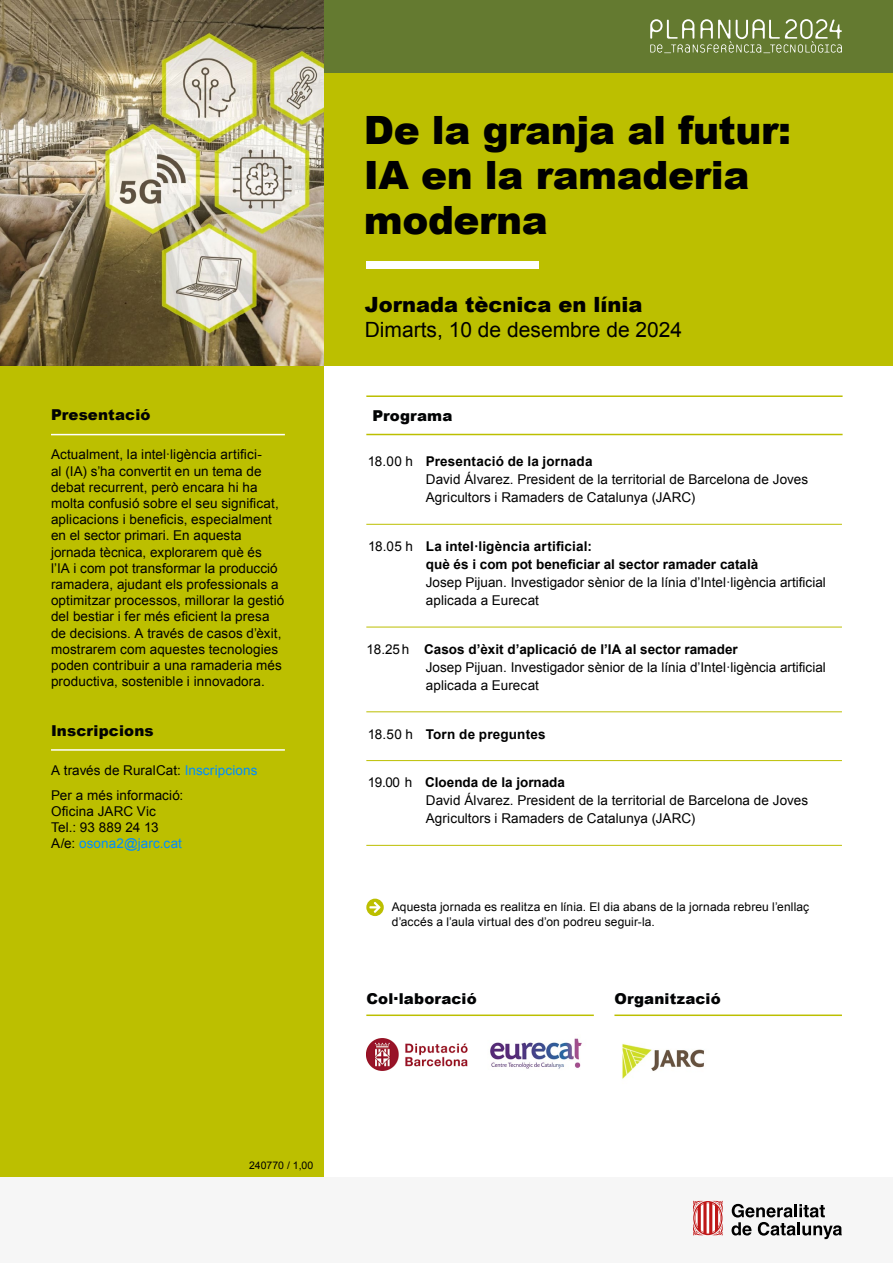
<style>
.page{position:relative;width:893px;height:1263px;background:#fff}
.page>*{position:absolute;margin:0;border:0;box-sizing:border-box;transform-origin:0 0}
.t1{font:900 39px/45px "Arial";letter-spacing:-.01em;color:#000}
.t2{font:21px/25.5px "Arial";color:#000}
.t3{font:900 15px "Arial";letter-spacing:.01em;color:#020304}
.t4{font:13.5px/16.2px "Arial";letter-spacing:.005em;color:#000}
.t5{font:700 13.5px "Arial";letter-spacing:.01em;color:#000}
.t6{font:12px/14.4px "Arial";letter-spacing:.01em;color:#000}
.t7{font:10.5px "Arial";color:#000}
.s1{color:#008dff}
.s2{font-weight:900}
.s3{font-weight:400}
.s4{font-weight:700}
</style>
<div class="page">
<div style="left:0;top:366px;width:323px;height:811px;background:#bcbf00"></div>
<div style="left:323px;top:0;width:570px;height:366px;background:#bcbf00"></div>
<div style="left:323px;top:0;width:570px;height:72px;background:#647a30"></div>
<svg style="left:650px;top:19px;width:192px;height:34px"></svg>
<div style="left:0;top:1177px;width:892px;height:86px;background:#f6f6f6"></div>
<svg style="left:693px;top:1200px;width:30px;height:35px"></svg>
<svg style="left:731px;top:1204px;width:111px;height:35px"></svg>
<div style="left:366px;top:261px;width:173px;height:7px;background:#fff"></div>
<img style="left:0;top:0;width:323px;height:366px">
<svg style="left:366px;top:899px;width:18px;height:17px"></svg>
<hr style="left:366px;top:395px;width:477px;height:2px;background:#bcbf00">
<hr style="left:366px;top:434px;width:477px;height:1px;background:#bcbf00">
<hr style="left:366px;top:524px;width:476px;height:1px;background:#bcbf00">
<hr style="left:366px;top:627px;width:476px;height:1px;background:#bcbf00">
<hr style="left:366px;top:711px;width:476px;height:1px;background:#bcbf00">
<hr style="left:366px;top:760px;width:476px;height:1px;background:#bcbf00">
<hr style="left:366px;top:845px;width:476px;height:1px;background:#bcbf00">
<hr style="left:366px;top:1014px;width:228px;height:2px;background:#bcbf00">
<hr style="left:614px;top:1014px;width:228px;height:2px;background:#bcbf00">
<hr style="left:51px;top:434px;width:234px;height:1px;background:#fff">
<hr style="left:51px;top:749px;width:234px;height:2px;background:#fff">
<img style="left:366px;top:1038px;width:102px;height:33px">
<img style="left:622px;top:1044px;width:83px;height:35px">
<img style="left:490px;top:1038px;width:92px;height:31px">
<p class="t3" style="left:51px;top:404px;width:101px">Presentació</p>
<p class="t4" style="left:51px;top:447px;width:235px">Actualment, la intel·ligència artifici-<br>al (IA) s’ha convertit en un tema de debat recurrent, però encara hi ha molta confusió sobre el seu significat, aplicacions i beneficis, especialment en el sector primari. En aquesta jornada tècnica, explorarem què és<br>l’IA i com pot transformar la producció ramadera, ajudant els professionals a optimitzar processos, millorar la gestió del bestiar i fer més eficient la presa de decisions. A través de casos d’èxit, mostrarem com aquestes tecnologies poden contribuir a una ramaderia més productiva, sostenible i innovadora.</p>
<p class="t3" style="left:51px;top:719px;width:104px">Inscripcions</p>
<p class="t4" style="left:51px;top:757px;width:208px;line-height:25.2px">A través de RuralCat: <span class="s1">Inscripcions<br></span>Per a més informació:</p>
<p class="t4" style="left:51px;top:803px;width:132px">Oficina JARC Vic<br>Tel.: 93 889 24 13<br>A/e: <span class="s1">osona2@jarc.cat</span></p>
<h1 class="t1" style="left:364px;top:106px;width:429px">De la granja al futur:<br>IA en la ramaderia moderna</h1>
<h3 class="t2" style="left:365px;top:292px;width:319px"><span class="s2">Jornada tècnica en línia<br></span>Dimarts, 10 de desembre de 2024</h3>
<h4 class="t3" style="left:372px;top:404px;width:82px">Programa</h4>
<p class="t5" style="left:368px;top:453px;width:226px"><span class="s3">18.00 h</span> Presentació de la jornada</p>
<p class="t4" style="left:426px;top:471px;width:384px;line-height:18px">David Álvarez. President de la territorial de Barcelona de Joves<br>Agricultors i Ramaders de Catalunya (JARC)</p>
<p class="t5" style="left:368px;top:537px;width:225px"><span class="s3">18.05 h</span> La intel·ligència artificial:</p>
<p class="t4" style="left:426px;top:555px;width:401px;line-height:18px"><span class="s4">què és i com pot beneficiar al sector ramader català<br></span>Josep Pijuan. Investigador sènior de la línia d’Intel·ligència artificial aplicada a Eurecat</p>
<p class="t5" style="left:366px;top:640px;width:373px"><span class="s3">18.25 h</span> Casos d’èxit d’aplicació de l’IA al sector ramader</p>
<p class="t4" style="left:426px;top:658px;width:401px;line-height:18px">Josep Pijuan. Investigador sènior de la línia d’Intel·ligència artificial aplicada a Eurecat</p>
<p class="t5" style="left:368px;top:725px;width:179px"><span class="s3">18.50 h</span> Torn de preguntes</p>
<p class="t5" style="left:368px;top:774px;width:199px"><span class="s3">19.00 h</span> Cloenda de la jornada</p>
<p class="t4" style="left:426px;top:792px;width:384px;line-height:18px">David Álvarez. President de la territorial de Barcelona de Joves<br>Agricultors i Ramaders de Catalunya (JARC)</p>
<p class="t6" style="left:392px;top:900px;width:419px">Aquesta jornada es realitza en línia. El dia abans de la jornada rebreu l’enllaç d’accés a l’aula virtual des d’on podreu seguir-la.</p>
<p class="t3" style="left:366px;top:987px;width:112px">Col·laboració</p>
<p class="t3" style="left:614px;top:987px;width:108px">Organització</p>
<p class="t7" style="left:249px;top:1158px;width:66px">240770 / 1,00</p>
</div>
